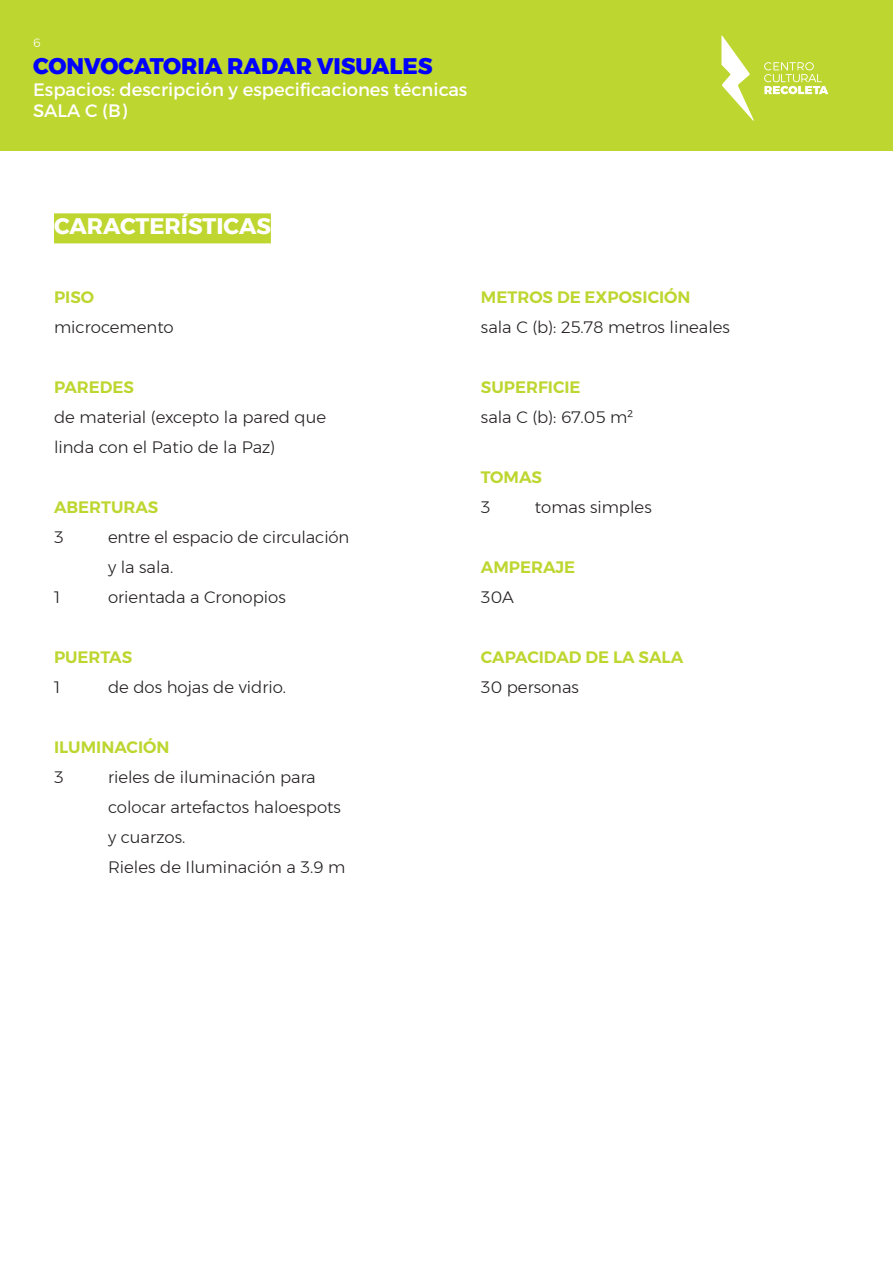
<style>
.page{position:relative;width:893px;height:1263px;background:#fff}
.page>*{position:absolute;margin:0;border:0;box-sizing:border-box;transform-origin:0 0}
.t1{font:800 22.5px "Montserrat";color:#0001fc}
.Fecha{font:700 22.5px "Montserrat";color:#fff}
.t2{font:18px "Montserrat";color:#fff}
.t3{font:300 16.5px/30px "Montserrat";color:#231f20}
.t4{font:600 16.5px "Montserrat";color:#bed630}
.t5{font:300 12px "Montserrat";color:#fff}
</style>
<div class="page">
<div style="left:54px;top:213px;width:217px;height:30px;background:#bfd630"></div>
<div style="left:0;top:0;width:893px;height:151px;background:#bed630"></div>
<svg style="left:721px;top:35px;width:33px;height:86px"></svg>
<svg style="left:764px;top:62px;width:64px;height:32px"></svg>
<p class="t5" style="left:33px;top:34px;width:9px">6</p>
<p class="t1" style="left:33px;top:48px;width:401px">CONVOCATORIA RADAR VISUALES</p>
<p class="t2" style="left:33px;top:78px;width:436px">Espacios: descripción y especificaciones técnicas</p>
<p class="t2" style="left:33px;top:100px;width:95px">SALA C (B)</p>
<p class="Fecha" style="left:54px;top:208px;width:218px">CARACTERÍSTICAS</p>
<p class="t4" style="left:54px;top:284px;width:42px">PISO</p>
<p class="t3" style="left:54px;top:311px;width:121px">microcemento</p>
<p class="t4" style="left:54px;top:374px;width:82px">PAREDES</p>
<p class="t3" style="left:54px;top:401px;width:274px">de material (excepto la pared que</p>
<p class="t3" style="left:54px;top:431px;width:223px">linda con el Patio de la Paz)</p>
<p class="t4" style="left:54px;top:494px;width:106px">ABERTURAS</p>
<p class="t3" style="left:54px;top:521px;width:11px">3</p>
<p class="t3" style="left:108px;top:521px;width:243px">entre el espacio de circulación y la sala.</p>
<p class="t3" style="left:54px;top:581px;width:7px">1</p>
<p class="t3" style="left:108px;top:581px;width:179px">orientada a Cronopios</p>
<p class="t4" style="left:54px;top:644px;width:80px">PUERTAS</p>
<p class="t3" style="left:54px;top:671px;width:7px">1</p>
<p class="t3" style="left:108px;top:671px;width:180px">de dos hojas de vidrio.</p>
<p class="t4" style="left:54px;top:734px;width:117px">ILUMINACIÓN</p>
<p class="t3" style="left:54px;top:761px;width:11px">3</p>
<p class="t3" style="left:108px;top:761px;width:234px">rieles de iluminación para colocar artefactos haloespots y cuarzos.</p>
<p class="t3" style="left:108px;top:851px;width:239px">Rieles de Iluminación a 3.9 m</p>
<p class="t4" style="left:481px;top:284px;width:211px">METROS DE EXPOSICIÓN</p>
<p class="t3" style="left:481px;top:311px;width:251px">sala C (b): 25.78 metros lineales</p>
<p class="t4" style="left:481px;top:374px;width:101px">SUPERFICIE</p>
<p class="t3" style="left:481px;top:401px;width:154px">sala C (b): 67.05 m²</p>
<p class="t4" style="left:481px;top:464px;width:63px">TOMAS</p>
<p class="t3" style="left:481px;top:491px;width:11px">3</p>
<p class="t3" style="left:535px;top:491px;width:118px">tomas simples</p>
<p class="t4" style="left:481px;top:554px;width:96px">AMPERAJE</p>
<p class="t3" style="left:481px;top:581px;width:35px">30A</p>
<p class="t4" style="left:481px;top:644px;width:204px">CAPACIDAD DE LA SALA</p>
<p class="t3" style="left:481px;top:671px;width:100px">30 personas</p>
</div>
